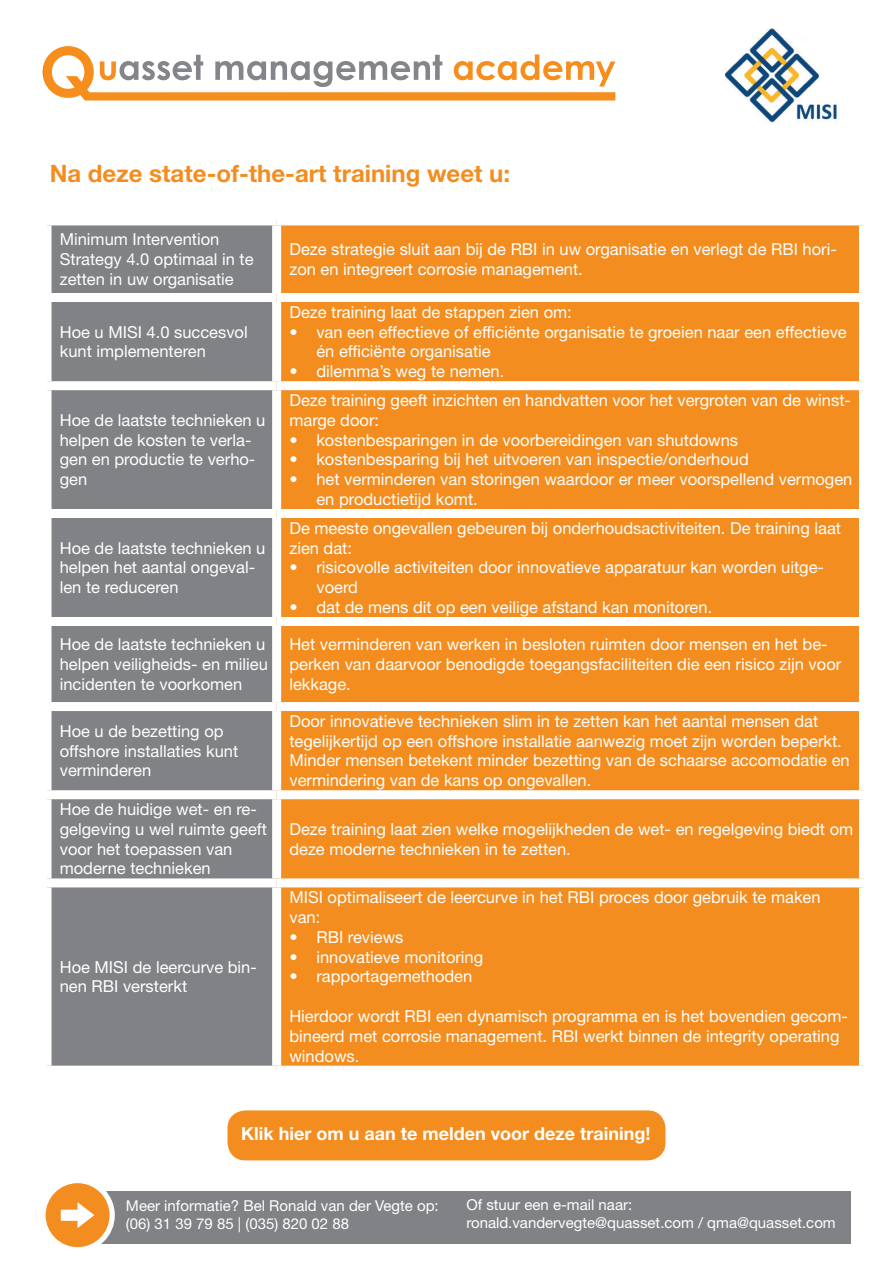
<style>
.page{position:relative;width:893px;height:1263px;background:#fff}
.page>*{position:absolute;margin:0;border:0;box-sizing:border-box;transform-origin:0 0}
.t1{font:700 24px "Helvetica Neue LT Std";color:#f48d1f}
.t2{font:700 18px "Helvetica Neue LT Std";color:#fff}
.t3{font:16.5px/19.8px "Helvetica Neue LT Std";color:#fff}
.t4{font:15px/18px "Helvetica Neue LT Std";color:#fff}
</style>
<div class="page">
<div style="left:52px;top:225px;width:220px;height:841px;background:#808285"></div>
<div style="left:281px;top:225px;width:578px;height:841px;background:#f48d1f"></div>
<div style="left:43px;top:293px;width:234px;height:9px;background:#fff"></div>
<div style="left:277px;top:293px;width:591px;height:9px;background:#fff"></div>
<div style="left:43px;top:381px;width:234px;height:9px;background:#fff"></div>
<div style="left:277px;top:381px;width:591px;height:9px;background:#fff"></div>
<div style="left:43px;top:509px;width:234px;height:9px;background:#fff"></div>
<div style="left:277px;top:509px;width:591px;height:9px;background:#fff"></div>
<div style="left:43px;top:617px;width:234px;height:9px;background:#fff"></div>
<div style="left:277px;top:617px;width:591px;height:9px;background:#fff"></div>
<div style="left:43px;top:702px;width:234px;height:9px;background:#fff"></div>
<div style="left:277px;top:702px;width:591px;height:9px;background:#fff"></div>
<div style="left:43px;top:790px;width:234px;height:9px;background:#fff"></div>
<div style="left:277px;top:790px;width:591px;height:9px;background:#fff"></div>
<div style="left:43px;top:878px;width:234px;height:9px;background:#fff"></div>
<div style="left:277px;top:878px;width:591px;height:9px;background:#fff"></div>
<div style="left:71px;top:1191px;width:779px;height:53px;background:#808285"></div>
<svg style="left:43px;top:1180px;width:69px;height:70px;background:#f59a3a"></svg>
<svg style="left:61px;top:1202px;width:33px;height:26px"></svg>
<div style="left:40px;top:1178px;width:75px;height:74px;border:5px solid #fff;border-radius:50%"></div>
<svg style="left:43px;top:46px;width:572px;height:55px"></svg>
<img style="left:725px;top:28px;width:112px;height:95px">
<div style="left:227px;top:1110px;width:438px;height:50px;background:#f48d1f;border-radius:18px"></div>
<h1 class="t1" style="left:50px;top:158px;width:462px">Na deze state-of-the-art training weet u:</h1>
<p class="t3" style="left:60px;top:229px;width:195px">Minimum Intervention<br>Strategy 4.0 optimaal in te zetten in uw organisatie</p>
<p class="t3" style="left:289px;top:239px;width:549px">Deze strategie sluit aan bij de RBI in uw organisatie en verlegt de RBI hori&shy;zon en integreert corrosie management.</p>
<p class="t3" style="left:60px;top:322px;width:189px">Hoe u MISI 4.0 succesvol kunt implementeren</p>
<p class="t3" style="left:289px;top:302px;width:284px">Deze training laat de stappen zien om:</p>
<p class="t3" style="left:316px;top:322px;width:532px;text-indent:-27px">• van een effectieve of efficiënte organisatie te groeien naar een effectieve én efficiënte organisatie</p>
<p class="t3" style="left:289px;top:361px;width:216px">• dilemma’s weg te nemen.</p>
<p class="t3" style="left:60px;top:410px;width:207px">Hoe de laatste technieken u helpen de kosten te verla&shy;gen en productie te verho&shy;gen</p>
<p class="t3" style="left:60px;top:538px;width:207px">Hoe de laatste technieken u helpen het aantal ongeval&shy;len te reduceren</p>
<p class="t3" style="left:289px;top:390px;width:563px">Deze training geeft inzichten en handvatten voor het vergroten van de winst&shy;marge door:</p>
<p class="t3" style="left:289px;top:430px;width:450px">• kostenbesparingen in de voorbereidingen van shutdowns</p>
<p class="t3" style="left:289px;top:449px;width:461px">• kostenbesparing bij het uitvoeren van inspectie/onderhoud</p>
<p class="t3" style="left:316px;top:469px;width:538px;text-indent:-27px">• het verminderen van storingen waardoor er meer voorspellend vermogen en productietijd komt.</p>
<p class="t3" style="left:289px;top:518px;width:553px">De meeste ongevallen gebeuren bij onderhoudsactiviteiten. De training laat zien dat:</p>
<p class="t3" style="left:316px;top:557px;width:509px;text-indent:-27px">• risicovolle activiteiten door innovatieve apparatuur kan worden uitge&shy;voerd</p>
<p class="t3" style="left:289px;top:597px;width:424px">• dat de mens dit op een veilige afstand kan monitoren.</p>
<p class="t3" style="left:60px;top:634px;width:210px">Hoe de laatste technieken u helpen veiligheids- en milieu incidenten te voorkomen</p>
<p class="t3" style="left:289px;top:634px;width:553px">Het verminderen van werken in besloten ruimten door mensen en het be&shy;perken van daarvoor benodigde toegangsfaciliteiten die een risico zijn voor lekkage.</p>
<p class="t3" style="left:60px;top:721px;width:180px">Hoe u de bezetting op offshore installaties kunt verminderen</p>
<p class="t3" style="left:289px;top:711px;width:562px">Door innovatieve technieken slim in te zetten kan het aantal mensen dat tegelijkertijd op een offshore installatie aanwezig moet zijn worden beperkt.<br>Minder mensen betekent minder bezetting van de schaarse accomodatie en vermindering van de kans op ongevallen.</p>
<p class="t3" style="left:60px;top:799px;width:209px">Hoe de huidige wet- en re&shy;gelgeving u wel ruimte geeft voor het toepassen van moderne technieken</p>
<p class="t3" style="left:289px;top:819px;width:565px">Deze training laat zien welke mogelijkheden de wet- en regelgeving biedt om deze moderne technieken in te zetten.</p>
<p class="t3" style="left:60px;top:956px;width:199px">Hoe MISI de leercurve bin&shy;nen RBI versterkt</p>
<p class="t3" style="left:289px;top:887px;width:533px">MISI optimaliseert de leercurve in het RBI proces door gebruik te maken van:</p>
<p class="t3" style="left:289px;top:927px;width:116px">• RBI reviews</p>
<p class="t3" style="left:289px;top:947px;width:195px">• innovatieve monitoring</p>
<p class="t3" style="left:289px;top:966px;width:184px">• rapportagemethoden</p>
<p class="t3" style="left:289px;top:1006px;width:560px">Hierdoor wordt RBI een dynamisch programma en is het bovendien gecom&shy;bineerd met corrosie management. RBI werkt binnen de integrity operating windows.</p>
<p class="t2" style="left:241px;top:1122px;width:411px">Klik hier om u aan te melden voor deze training!</p>
<p class="t4" style="left:126px;top:1197px;width:314px">Meer informatie? Bel Ronald van der Vegte op: (06) 31 39 79 85 | (035) 820 02 88</p>
<p class="t4" style="left:466px;top:1196px;width:371px">Of stuur een e-mail naar: ronald.vandervegte@quasset.com / qma@quasset.com</p>
</div>
